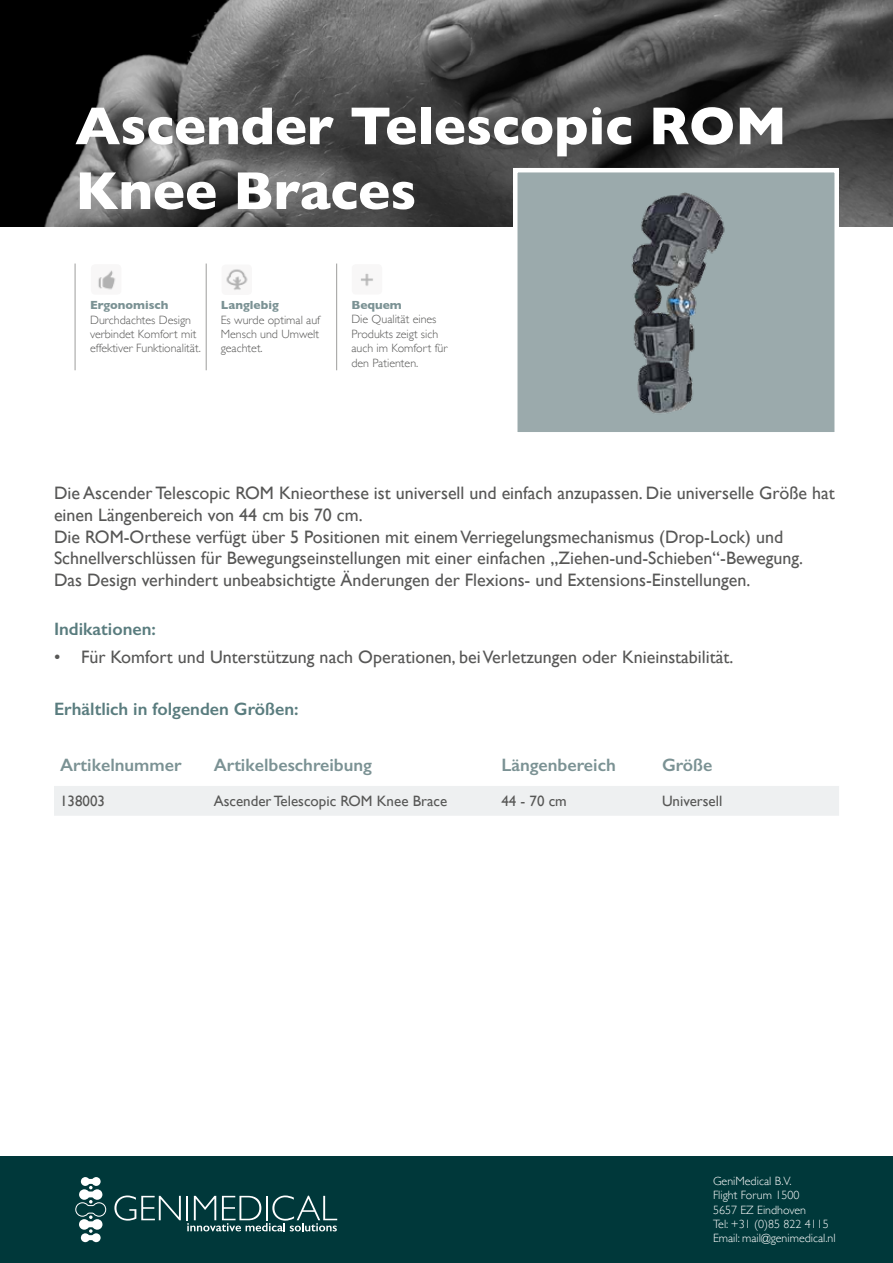
<style>
.page{position:relative;width:893px;height:1263px;background:#fff}
.page>*{position:absolute;margin:0;border:0;box-sizing:border-box;transform-origin:0 0}
.t1{font:700 54px/64.8px "Gill Sans";color:#fff}
.t2{font:18px/21.6px "Gill Sans";color:#575756}
.t3{font:600 18px "Gill Sans";color:#7b9294}
.t4{font:600 18px "Gill Sans";color:#597c7e}
.t5{font:15px "Gill Sans";color:#575756}
.t6{font:300 12px/14.4px "Gill Sans";color:#575756}
.t7{font:300 12px/14.4px "Gill Sans";color:#fff}
.t8{font:700 12px "Gill Sans";color:#7b9294}
</style>
<div class="page">
<div style="left:0;top:1156px;width:893px;height:107px;background:#00383a"></div>
<img style="left:0;top:0;width:893px;height:226px">
<div style="left:515px;top:170px;width:322px;height:264px;background:#9baaac"></div>
<img style="left:631px;top:192px;width:94px;height:221px">
<div style="left:513px;top:168px;width:326px;height:268px;border:4px solid #fff"></div>
<svg style="left:75px;top:1177px;width:31px;height:65px"></svg>
<svg style="left:114px;top:1195px;width:67px;height:25px"></svg>
<hr style="left:186px;top:1196px;width:2px;height:24px;background:#fff">
<svg style="left:187px;top:1195px;width:150px;height:36px"></svg>
<div style="left:54px;top:786px;width:785px;height:30px;background:#eef0f1"></div>
<img style="left:98px;top:270px;width:18px;height:20px">
<img style="left:226px;top:269px;width:22px;height:22px">
<img style="left:360px;top:273px;width:14px;height:14px">
<hr style="left:75px;top:264px;width:1px;height:106px;background:#9d9d9c">
<hr style="left:206px;top:264px;width:1px;height:106px;background:#9d9d9c">
<hr style="left:336px;top:264px;width:1px;height:106px;background:#9d9d9c">
<h1 class="t1" style="left:75px;top:92px;width:713px">Ascender Telescopic ROM<br>Knee Braces</h1>
<p class="t8" style="left:90px;top:295px;width:80px">Ergonomisch</p>
<p class="t6" style="left:90px;top:312px;width:112px">Durchdachtes Design verbindet Komfort mit effektiver Funktionalität.</p>
<p class="t8" style="left:221px;top:295px;width:60px">Langlebig</p>
<p class="t6" style="left:221px;top:312px;width:101px;text-align:justify">Es wurde optimal auf Mensch und Umwelt geachtet.</p>
<p class="t8" style="left:351px;top:295px;width:52px">Bequem</p>
<p class="t6" style="left:351px;top:312px;width:98px">Die Qualität eines<br>Produkts zeigt sich auch im Komfort für den Patienten.</p>
<p class="t2" style="left:54px;top:482px;width:782px">Die Ascender Telescopic ROM Knieorthese ist universell und einfach anzupassen. Die universelle Größe hat einen Längenbereich von 44 cm bis 70 cm.<br>Die ROM-Orthese verfügt über 5 Positionen mit einem Verriegelungsmechanismus (Drop-Lock) und Schnellverschlüssen für Bewegungseinstellungen mit einer einfachen „Ziehen-und-Schieben“-Bewegung.<br>Das Design verhindert unbeabsichtigte Änderungen der Flexions- und Extensions-Einstellungen.</p>
<p class="t4" style="left:54px;top:618px;width:103px">Indikationen:</p>
<p class="t2" style="left:54px;top:646px;width:681px">• Für Komfort und Unterstützung nach Operationen, bei Verletzungen oder Knieinstabilität.</p>
<p class="t4" style="left:54px;top:698px;width:246px">Erhältlich in folgenden Größen:</p>
<p class="t3" style="left:60px;top:754px;width:123px">Artikelnummer</p>
<p class="t3" style="left:214px;top:754px;width:160px">Artikelbeschreibung</p>
<p class="t3" style="left:501px;top:754px;width:116px">Längenbereich</p>
<p class="t3" style="left:662px;top:754px;width:52px">Größe</p>
<p class="t5" style="left:60px;top:792px;width:46px">138003</p>
<p class="t5" style="left:214px;top:792px;width:235px">Ascender Telescopic ROM Knee Brace</p>
<p class="t5" style="left:501px;top:792px;width:67px">44 - 70 cm</p>
<p class="t5" style="left:662px;top:792px;width:62px">Universell</p>
<p class="t7" style="left:713px;top:1173px;width:124px">GeniMedical B.V.<br>Flight Forum 1500<br>5657 EZ Eindhoven<br>Tel: +31 (0)85 822 4115<br>Email: mail@genimedical.nl</p>
</div>
